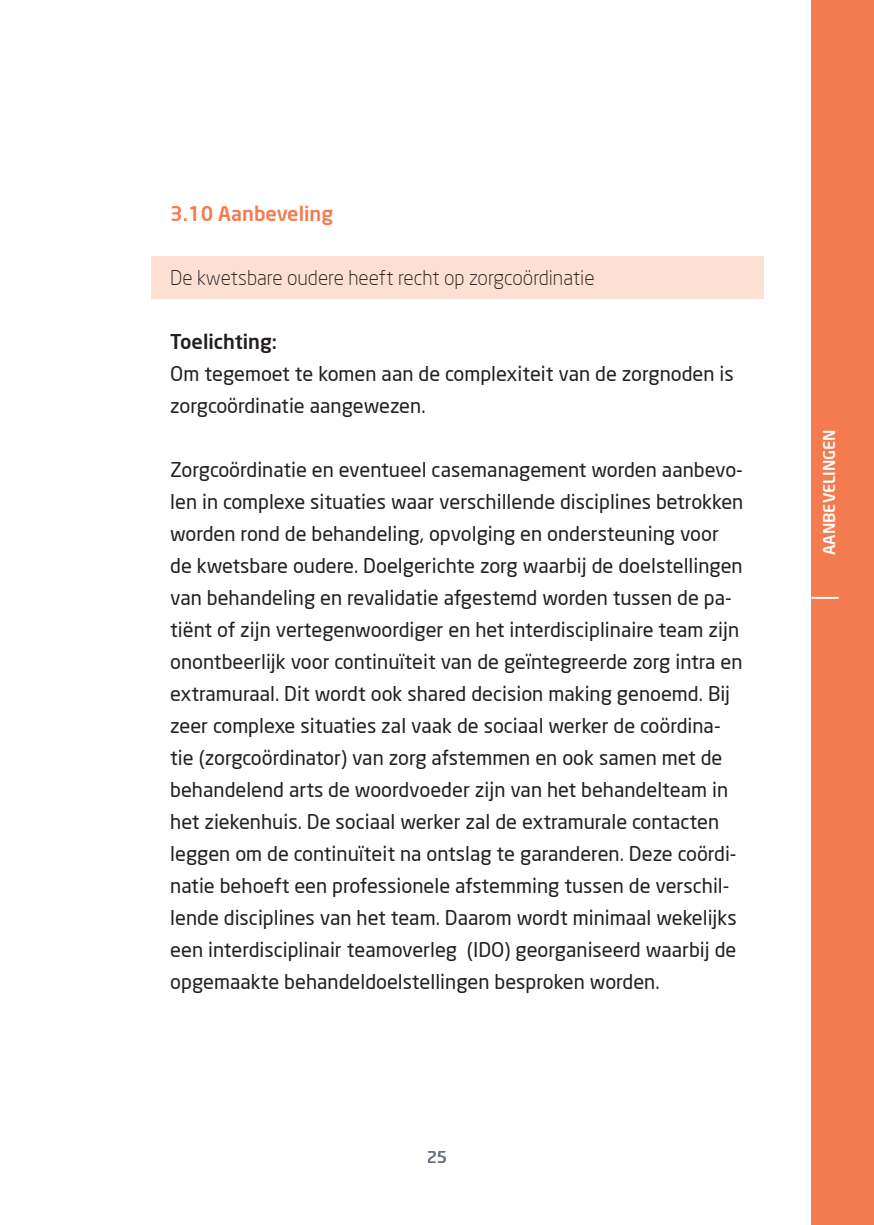
<style>
.page{position:relative;width:874px;height:1225px;background:#fff}
.page>*{position:absolute;margin:0;border:0;box-sizing:border-box;transform-origin:0 0}
.t1{font:20px/32px "Neo Sans";color:#231f20}
.t2{font:300 20px "Neo Sans";color:#231f20}
.t3{font:500 20px "Neo Sans";color:#f47b50}
.t4{font:500 20px "Neo Sans";color:#231f20}
.t5{font:500 16px "Neo Sans";color:#fff}
.t6{font:16px "Neo Sans";color:#677387}
</style>
<div class="page">
<div style="left:151px;top:256px;width:612px;height:42px;background:#fde0d1"></div>
<div style="left:811px;top:0;width:62px;height:1225px;background:#f47b50"></div>
<hr style="left:811px;top:597px;width:27px;height:2px;background:#fff">
<p class="t3" style="left:170px;top:201px;width:164px">3.10 Aanbeveling</p>
<p class="t2" style="left:170px;top:266px;width:425px">De kwetsbare oudere heeft recht op zorgcoördinatie</p>
<p class="t4" style="left:170px;top:329px;width:108px">Toelichting:</p>
<p class="t1" style="left:170px;top:357px;width:564px">Om tegemoet te komen aan de complexiteit van de zorgnoden is zorgcoördinatie aangewezen.</p>
<p class="t1" style="left:170px;top:453px;width:574px">Zorgcoördinatie en eventueel casemanagement worden aanbevo&shy;len in complexe situaties waar verschillende disciplines betrokken worden rond de behandeling, opvolging en ondersteuning voor de kwetsbare oudere. Doelgerichte zorg waarbij de doelstellingen van behandeling en revalidatie afgestemd worden tussen de pa&shy;tiënt of zijn vertegenwoordiger en het interdisciplinaire team zijn onontbeerlijk voor continuïteit van de geïntegreerde zorg intra en extramuraal. Dit wordt ook shared decision making genoemd. Bij zeer complexe situaties zal vaak de sociaal werker de coördina&shy;tie (zorgcoördinator) van zorg afstemmen en ook samen met de behandelend arts de woordvoeder zijn van het behandelteam in het ziekenhuis. De sociaal werker zal de extramurale contacten leggen om de continuïteit na ontslag te garanderen. Deze coördi&shy;natie behoeft een professionele afstemming tussen de verschil&shy;lende disciplines van het team. Daarom wordt minimaal wekelijks een interdisciplinair teamoverleg (IDO) georganiseerd waarbij de opgemaakte behandeldoelstellingen besproken worden.</p>
<p class="t6" style="left:427px;top:1147px;width:21px">25</p>
<p class="t5" style="left:818px;top:555px;width:127px;rotate:-90deg">AANBEVELINGEN</p>
</div>
